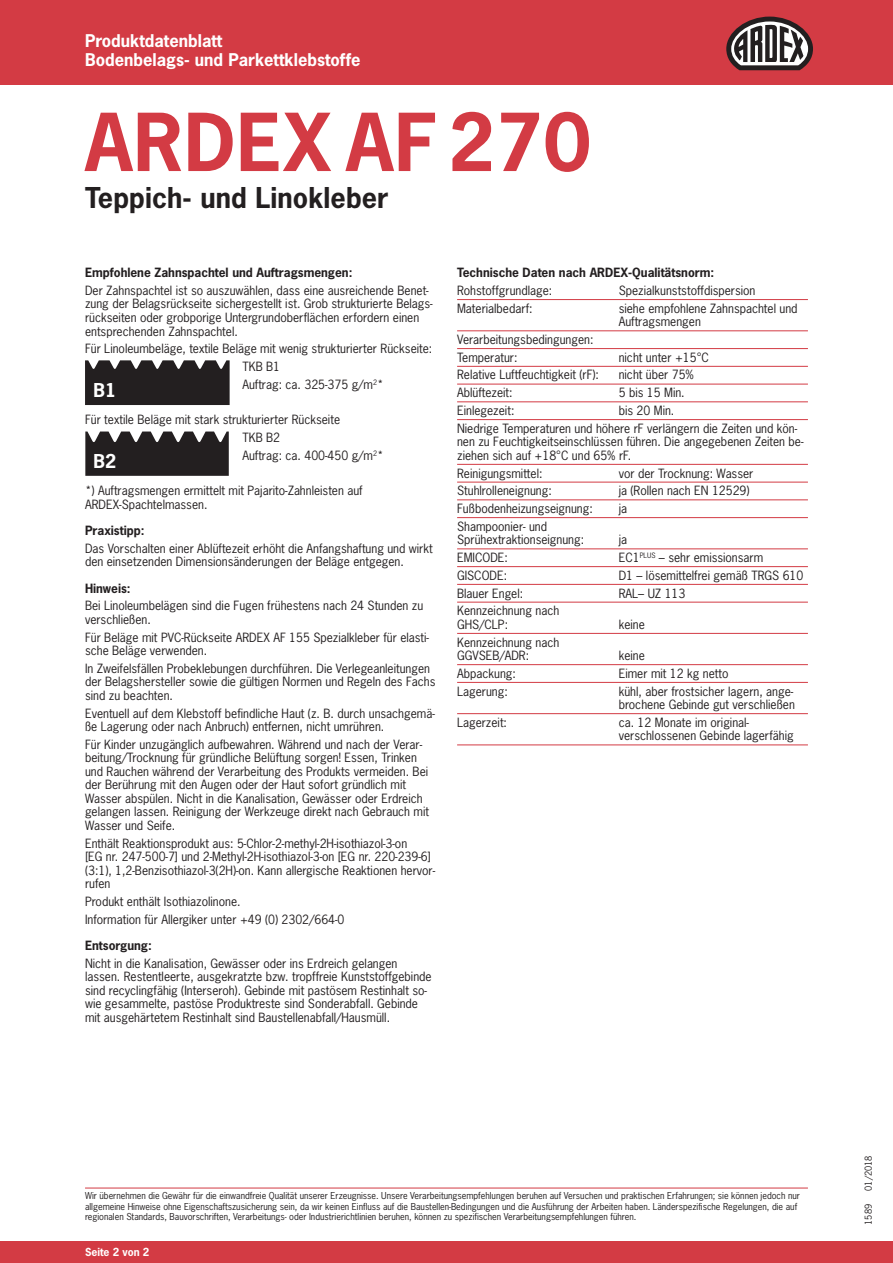
<style>
.page{position:relative;width:893px;height:1263px;background:#fff}
.page>*{position:absolute;margin:0;border:0;box-sizing:border-box;transform-origin:0 0}
.t1{font:700 75px "News Gothic Std";letter-spacing:.015em;color:#d33b44}
.t2{font:700 27px "News Gothic Std";letter-spacing:.005em;color:#231f20}
.t3{font:700 18px "News Gothic Std";color:#fff}
.t4{font:700 16.5px/19.5px "News Gothic Std";color:#fff}
.t5{font:12px/13.5px "News Gothic Std";color:#231f20}
.t6{font:700 12px "News Gothic Std";color:#231f20}
.t7{font:700 10.5px "News Gothic Std";color:#fff}
.t8{font:9px/10.5px "News Gothic Std";color:#231f20}
</style>
<div class="page">
<div style="left:0;top:0;width:893px;height:85px;background:#d33b44"></div>
<div style="left:0;top:1242px;width:893px;height:21px;background:#d33b44"></div>
<svg style="left:85px;top:360px;width:145px;height:45px;background:#312d2e"></svg>
<svg style="left:85px;top:431px;width:144px;height:45px;background:#383536"></svg>
<hr style="left:457px;top:299px;width:351px;height:1px;background:#d33b44">
<hr style="left:457px;top:330px;width:351px;height:1px;background:#d33b44">
<hr style="left:457px;top:348px;width:351px;height:1px;background:#d33b44">
<hr style="left:457px;top:366px;width:351px;height:1px;background:#d33b44">
<hr style="left:457px;top:384px;width:351px;height:1px;background:#d33b44">
<hr style="left:457px;top:401px;width:351px;height:1px;background:#d33b44">
<hr style="left:457px;top:419px;width:351px;height:1px;background:#d33b44">
<hr style="left:457px;top:464px;width:351px;height:1px;background:#d33b44">
<hr style="left:457px;top:482px;width:351px;height:1px;background:#d33b44">
<hr style="left:457px;top:499px;width:351px;height:1px;background:#d33b44">
<hr style="left:457px;top:517px;width:351px;height:1px;background:#d33b44">
<hr style="left:457px;top:548px;width:351px;height:1px;background:#d33b44">
<hr style="left:457px;top:566px;width:351px;height:1px;background:#d33b44">
<hr style="left:457px;top:584px;width:351px;height:1px;background:#d33b44">
<hr style="left:457px;top:602px;width:351px;height:1px;background:#d33b44">
<hr style="left:457px;top:633px;width:351px;height:1px;background:#d33b44">
<hr style="left:457px;top:664px;width:351px;height:1px;background:#d33b44">
<hr style="left:457px;top:682px;width:351px;height:1px;background:#d33b44">
<hr style="left:457px;top:713px;width:351px;height:1px;background:#d33b44">
<hr style="left:457px;top:745px;width:351px;height:1px;background:#d33b44">
<svg style="left:726px;top:17px;width:87px;height:53px"></svg>
<hr style="left:85px;top:1188px;width:723px;height:1px;background:#d33b44">
<h3 class="t4" style="left:85px;top:31px;width:277px">Produktdatenblatt<br>Bodenbelags- und Parkettklebstoffe</h3>
<h1 class="t1" style="left:85px;top:93px;width:507px">ARDEX AF270</h1>
<h2 class="t2" style="left:85px;top:180px;width:305px">Teppich- und Linokleber</h2>
<p class="t6" style="left:85px;top:265px;width:269px">Empfohlene Zahnspachtel und Auftragsmengen:</p>
<p class="t5" style="left:85px;top:284px;width:349px">Der Zahnspachtel ist so auszuwählen, dass eine ausreichende Benet&shy;zung der Belagsrückseite sichergestellt ist. Grob strukturierte Belags&shy;rückseiten oder grobporige Untergrundoberflächen erfordern einen entsprechenden Zahnspachtel.</p>
<p class="t5" style="left:85px;top:342px;width:349px">Für Linoleumbeläge, textile Beläge mit wenig strukturierter Rückseite:</p>
<h3 class="t3" style="left:93px;top:378px;width:24px">B1</h3>
<p class="t5" style="left:242px;top:357px;width:143px;line-height:17.7px">TKB B1<br>Auftrag: ca. 325-375 g/m<sup>2</sup>*</p>
<p class="t5" style="left:85px;top:413px;width:257px">Für textile Beläge mit stark strukturierter Rückseite</p>
<h3 class="t3" style="left:93px;top:449px;width:24px">B2</h3>
<p class="t5" style="left:242px;top:429px;width:143px;line-height:17.7px">TKB B2<br>Auftrag: ca. 400-450 g/m<sup>2</sup>*</p>
<p class="t5" style="left:85px;top:484px;width:279px">*) Auftragsmengen ermittelt mit Pajarito-Zahnleisten auf<br>ARDEX-Spachtelmassen.</p>
<p class="t6" style="left:85px;top:523px;width:61px">Praxistipp:</p>
<p class="t5" style="left:85px;top:541px;width:349px">Das Vorschalten einer Ablüftezeit erhöht die Anfangshaftung und wirkt den einsetzenden Dimensionsänderungen der Beläge entgegen.</p>
<p class="t6" style="left:85px;top:580px;width:47px">Hinweis:</p>
<p class="t5" style="left:85px;top:599px;width:340px">Bei Linoleumbelägen sind die Fugen frühestens nach 24 Stunden zu verschließen.</p>
<p class="t5" style="left:85px;top:630px;width:345px">Für Beläge mit PVC-Rückseite ARDEX AF 155 Spezialkleber für elasti&shy;sche Beläge verwenden.</p>
<p class="t5" style="left:85px;top:661px;width:352px">In Zweifelsfällen Probeklebungen durchführen. Die Verlegeanleitungen der Belagshersteller sowie die gültigen Normen und Regeln des Fachs sind zu beachten.</p>
<p class="t5" style="left:85px;top:706px;width:351px">Eventuell auf dem Klebstoff befindliche Haut (z. B. durch unsachgemä&shy;ße Lagerung oder nach Anbruch) entfernen, nicht umrühren.</p>
<p class="t5" style="left:85px;top:737px;width:346px">Für Kinder unzugänglich aufbewahren. Während und nach der Verar&shy;beitung/Trocknung für gründliche Belüftung sorgen! Essen, Trinken und Rauchen während der Verarbeitung des Produkts vermeiden. Bei der Berührung mit den Augen oder der Haut sofort gründlich mit Wasser abspülen. Nicht in die Kanalisation, Gewässer oder Erdreich gelangen lassen. Reinigung der Werkzeuge direkt nach Gebrauch mit Wasser und Seife.</p>
<p class="t5" style="left:85px;top:836px;width:352px">Enthält Reaktionsprodukt aus: 5-Chlor-2-methyl-2H-isothiazol-3-on<br>[EG nr. 247-500-7] und 2-Methyl-2H-isothiazol-3-on [EG nr. 220-239-6] (3:1), 1,2-Benzisothiazol-3(2H)-on. Kann allergische Reaktionen hervor&shy;rufen</p>
<p class="t5" style="left:85px;top:892px;width:261px;line-height:17.7px">Produkt enthält Isothiazolinone.<br>Information für Allergiker unter +49 (0) 2302/664-0</p>
<p class="t6" style="left:85px;top:937px;width:68px">Entsorgung:</p>
<p class="t5" style="left:85px;top:956px;width:348px">Nicht in die Kanalisation, Gewässer oder ins Erdreich gelangen lassen. Restentleerte, ausgekratzte bzw. tropffreie Kunststoffgebinde sind recyclingfähig (Interseroh). Gebinde mit pastösem Restinhalt so&shy;wie gesammelte, pastöse Produktreste sind Sonderabfall. Gebinde mit ausgehärtetem Restinhalt sind Baustellenabfall/Hausmüll.</p>
<p class="t6" style="left:457px;top:265px;width:259px">Technische Daten nach ARDEX-Qualitätsnorm:</p>
<p class="t5" style="left:457px;top:284px;width:97px">Rohstoffgrundlage:</p>
<p class="t5" style="left:619px;top:284px;width:138px">Spezialkunststoffdispersion</p>
<p class="t5" style="left:457px;top:301px;width:77px">Materialbedarf:</p>
<p class="t5" style="left:619px;top:301px;width:180px">siehe empfohlene Zahnspachtel und<br>Auftragsmengen</p>
<p class="t5" style="left:457px;top:330px;width:138px;line-height:17.7px">Verarbeitungsbedingungen:<br>Temperatur:</p>
<p class="t5" style="left:619px;top:350px;width:92px">nicht unter +15°C</p>
<p class="t5" style="left:457px;top:368px;width:143px">Relative Luftfeuchtigkeit (rF):</p>
<p class="t5" style="left:619px;top:368px;width:77px">nicht über 75%</p>
<p class="t5" style="left:457px;top:386px;width:57px">Ablüftezeit:</p>
<p class="t5" style="left:619px;top:386px;width:67px">5 bis 15 Min.</p>
<p class="t5" style="left:457px;top:404px;width:59px">Einlegezeit:</p>
<p class="t5" style="left:457px;top:401px;width:342px;line-height:17.7px;text-indent:162px">bis 20 Min.<br>Niedrige Temperaturen und höhere rF verlängern die Zeiten und kön-</p>
<p class="t5" style="left:457px;top:435px;width:348px">nen zu Feuchtigkeitseinschlüssen führen. Die angegebenen Zeiten be&shy;ziehen sich auf +18°C und 65% rF.</p>
<p class="t5" style="left:457px;top:466px;width:87px">Reinigungsmittel:</p>
<p class="t5" style="left:619px;top:466px;width:136px">vor der Trocknung: Wasser</p>
<p class="t5" style="left:457px;top:484px;width:96px">Stuhlrolleneignung:</p>
<p class="t5" style="left:619px;top:484px;width:132px">ja (Rollen nach EN 12529)</p>
<p class="t5" style="left:457px;top:502px;width:137px">Fußbodenheizungseignung:</p>
<p class="t5" style="left:619px;top:502px;width:10px">ja</p>
<p class="t5" style="left:457px;top:519px;width:129px">Shampoonier- und<br>Sprühextraktionseignung:</p>
<p class="t5" style="left:619px;top:533px;width:10px">ja</p>
<p class="t5" style="left:457px;top:551px;width:52px">EMICODE:</p>
<p class="t5" style="left:619px;top:551px;width:146px">EC1<sup>PLUS</sup> – sehr emissionsarm</p>
<p class="t5" style="left:457px;top:568px;width:52px">GISCODE:</p>
<p class="t5" style="left:619px;top:568px;width:186px">D1 – lösemittelfrei gemäß TRGS 610</p>
<p class="t5" style="left:457px;top:586px;width:68px">Blauer Engel:</p>
<p class="t5" style="left:619px;top:586px;width:68px">RAL– UZ 113</p>
<p class="t5" style="left:457px;top:604px;width:104px">Kennzeichnung nach<br>GHS/CLP:</p>
<p class="t5" style="left:619px;top:617px;width:28px">keine</p>
<p class="t5" style="left:457px;top:635px;width:104px">Kennzeichnung nach<br>GGVSEB/ADR:</p>
<p class="t5" style="left:619px;top:649px;width:28px">keine</p>
<p class="t5" style="left:457px;top:666px;width:60px">Abpackung:</p>
<p class="t5" style="left:619px;top:666px;width:111px">Eimer mit 12 kg netto</p>
<p class="t5" style="left:457px;top:684px;width:52px">Lagerung:</p>
<p class="t5" style="left:619px;top:684px;width:178px">kühl, aber frostsicher lagern, ange&shy;brochene Gebinde gut verschließen</p>
<p class="t5" style="left:457px;top:715px;width:51px">Lagerzeit:</p>
<p class="t5" style="left:619px;top:715px;width:176px">ca. 12 Monate im original&shy;verschlossenen Gebinde lagerfähig</p>
<p class="t8" style="left:85px;top:1191px;width:716px">Wir übernehmen die Gewähr für die einwandfreie Qualität unserer Erzeugnisse. Unsere Verarbeitungsempfehlungen beruhen auf Versuchen und praktischen Erfahrungen; sie können jedoch nur allgemeine Hinweise ohne Eigenschaftszusicherung sein, da wir keinen Einfluss auf die Baustellen-Bedingungen und die Ausführung der Arbeiten haben. Länderspezifische Regelungen, die auf regionalen Standards, Bauvorschriften, Verarbeitungs- oder Industrierichtlinien beruhen, können zu spezifischen Verarbeitungsempfehlungen führen.</p>
<p class="t7" style="left:85px;top:1245px;width:66px">Seite 2 von 2</p>
<p class="t8" style="left:863px;top:1191px;width:37px;rotate:-90deg">01/2018</p>
<p class="t8" style="left:863px;top:1225px;width:22px;rotate:-90deg">1589</p>
</div>
